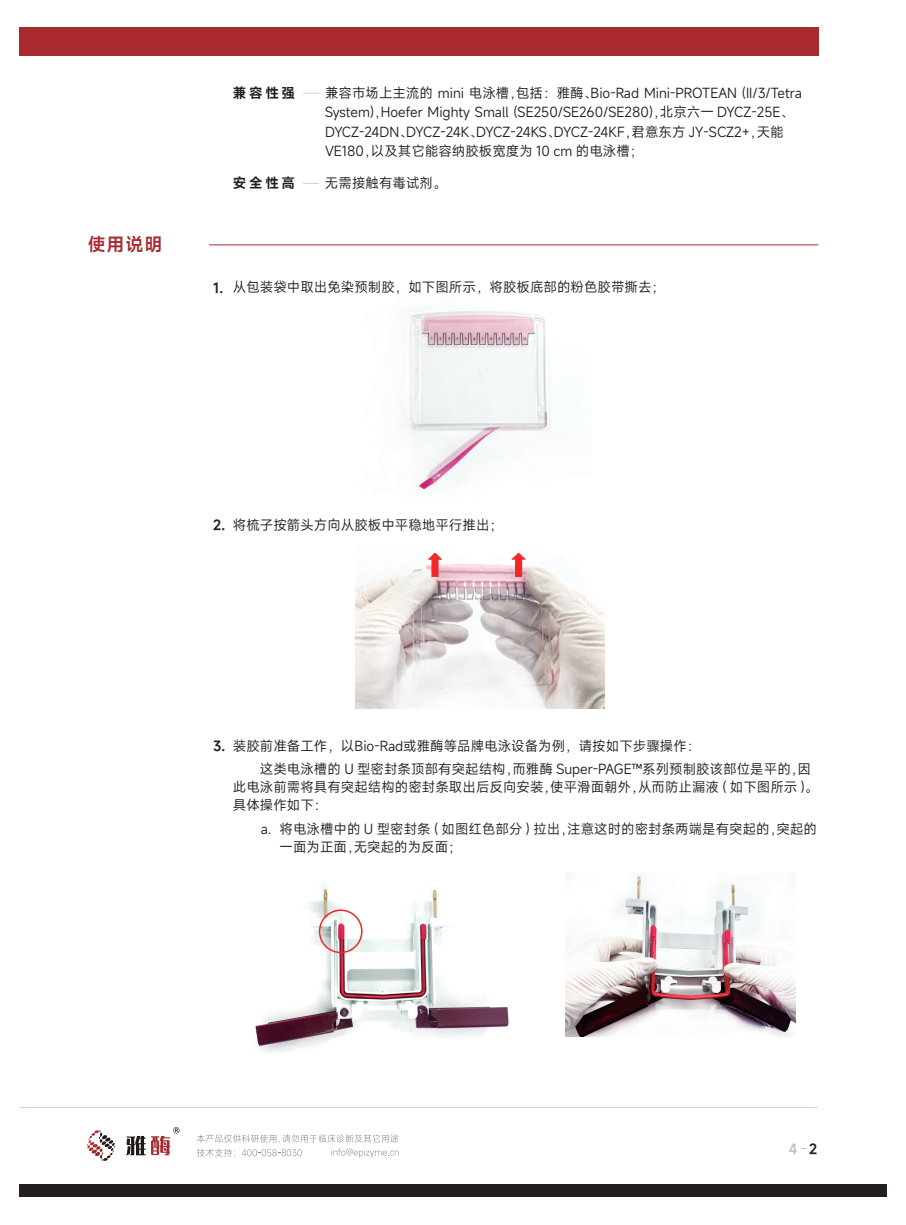
<style>
.page{position:relative;width:906px;height:1225px;background:#fff}
.page>*{position:absolute;margin:0;border:0;box-sizing:border-box;transform-origin:0 0}
.t1{font:600 18px "Mi Sans";color:#a8292e}
.t2{font:13.5px/19.5px "Mi Sans";color:#231f20}
.t3{font:600 13.5px "Mi Sans";letter-spacing:.2em;color:#231f20}
.t4{font:600 13.5px "Mi Sans";color:#231f20}
.t5{font:600 13.5px "Mi Sans";color:#c2c3c6}
.s1{font-weight:600}
.s2{color:#231f20}
</style>
<div class="page">
<img style="left:255px;top:883px;width:254px;height:169px">
<img style="left:355px;top:559px;width:249px;height:149px">
<img style="left:400px;top:311px;width:155px;height:179px">
<hr style="left:209px;top:244px;width:609px;height:1px;background:#a8292e">
<div style="left:19px;top:27px;width:799px;height:29px;background:#a8292e"></div>
<div style="left:19px;top:1184px;width:867px;height:13px;background:#231f20"></div>
<svg style="left:87px;top:1130px;width:28px;height:31px"></svg>
<svg style="left:126px;top:1127px;width:53px;height:28px"></svg>
<svg style="left:197px;top:1134px;width:201px;height:23px"></svg>
<svg style="left:303px;top:93px;width:16px;height:1px"></svg>
<svg style="left:303px;top:183px;width:16px;height:1px"></svg>
<svg style="left:427px;top:552px;width:15px;height:25px"></svg>
<svg style="left:511px;top:552px;width:15px;height:25px"></svg>
<div style="left:319px;top:909px;width:43px;height:44px;border:2px solid #ee2928;border-radius:50%"></div>
<img style="left:566px;top:876px;width:230px;height:160px">
<h1 class="t1" style="left:88px;top:232px;width:76px">使用说明</h1>
<p class="t3" style="left:233px;top:84px;width:64px">兼容性强</p>
<p class="t2" style="left:325px;top:83px;width:478px">兼容市场上主流的 mini 电泳槽，包括：雅酶、Bio-Rad Mini-PROTEAN (II/3/Tetra System)，Hoefer Mighty Small (SE250/SE260/SE280)，北京六一 DYCZ-25E、DYCZ-24DN、DYCZ-24K、DYCZ-24KS、DYCZ-24KF，君意东方 JY-SCZ2+，天能VE180，以及其它能容纳胶板宽度为 10 cm 的电泳槽；</p>
<p class="t3" style="left:233px;top:174px;width:64px">安全性高</p>
<p class="t2" style="left:325px;top:173px;width:123px">无需接触有毒试剂。</p>
<p class="t4" style="left:213px;top:278px;width:11px">1.</p>
<p class="t2" style="left:233px;top:277px;width:433px">从包装袋中取出免染预制胶，如下图所示，将胶板底部的粉色胶带撕去；</p>
<p class="t2" style="left:213px;top:515px;width:291px"><span class="s1">2.</span> 将梳子按箭头方向从胶板中平稳地平行推出；</p>
<p class="t4" style="left:213px;top:737px;width:14px">3.</p>
<p class="t2" style="left:260px;top:735px;width:552px;line-height:22.6px;text-indent:-27px">装胶前准备工作，以Bio-Rad或雅酶等品牌电泳设备为例，请按如下步骤操作：<br>这类电泳槽的 U 型密封条顶部有突起结构，而雅酶 Super-PAGE™系列预制胶该部位是平的，因</p>
<p class="t2" style="left:233px;top:778px;width:587px;line-height:18px">此电泳前需将具有突起结构的密封条取出后反向安装，使平滑面朝外，从而防止漏液 ( 如下图所示 )。具体操作如下：</p>
<p class="t2" style="left:279px;top:819px;width:539px;line-height:18px;text-indent:-19px">a. 将电泳槽中的 U 型密封条 ( 如图红色部分 ) 拉出，注意这时的密封条两端是有突起的，突起的一面为正面，无突起的为反面；</p>
<p class="t5" style="left:789px;top:1139px;width:30px">4 <span class="s2">2</span></p>
</div>
